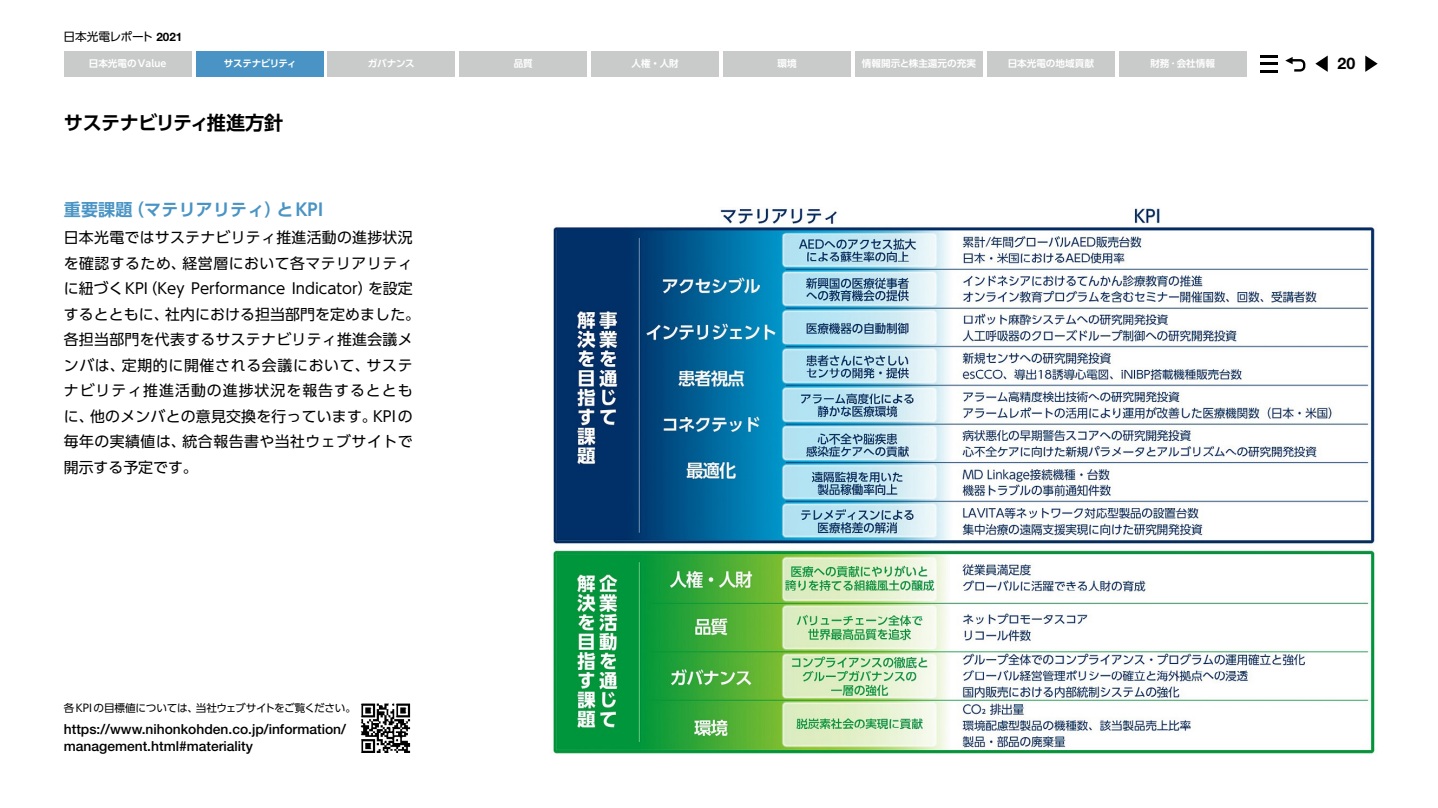
<style>
.page{position:relative;width:1438px;height:808px;background:#fff}
.page>*{position:absolute;margin:0;border:0;box-sizing:border-box;transform-origin:0 0}
.t1{font:700 19.2px "UD Shin Go Pr 6 N De";letter-spacing:-.035em;color:#000}
.t2{font:700 16.95px "UD Shin Go Pr 6 N De";letter-spacing:.01em;color:#4994c4}
.t3{font:700 15.9px "Helvetica Neue LT Pro";color:#000}
.t4{font:14.85px/25.5px "UD Shin Go Pr 6 N";letter-spacing:.02em;color:#000}
.t5{font:500 13.8px/17px "Helvetica Neue";color:#000}
.t6{font:11.7px "UD Shin Go Pr 6 N";letter-spacing:-.015em;color:#000}
.t7{font:10.65px "UD Shin Go Pr 6 N";letter-spacing:-.025em;color:#000}
.t8{font:700 9.6px "UD Shin Go Pr 6 N De";color:#fff}
.t9{font:700 9.6px "UD Shin Go Pr 6 N De";letter-spacing:-.045em;color:#fff}
.s1{font-family:"Helvetica Neue";font-weight:700}
</style>
<div class="page">
<img style="left:553px;top:208px;width:822px;height:546px">
<img style="left:360px;top:703px;width:51px;height:50px">
<div style="left:723px;top:51px;width:127px;height:26px;background:#c9caca"></div>
<div style="left:459px;top:51px;width:128px;height:26px;background:#c9caca"></div>
<div style="left:855px;top:51px;width:127px;height:26px;background:#c9caca"></div>
<div style="left:327px;top:51px;width:128px;height:26px;background:#c9caca"></div>
<div style="left:986px;top:51px;width:128px;height:25px;background:#c9caca"></div>
<div style="left:1118px;top:51px;width:128px;height:25px;background:#c9caca"></div>
<div style="left:591px;top:51px;width:128px;height:25px;background:#c9caca"></div>
<div style="left:196px;top:51px;width:127px;height:26px;background:#4994c4"></div>
<div style="left:64px;top:51px;width:127px;height:26px;background:#c9caca"></div>
<svg style="left:1260px;top:55px;width:17px;height:2px"></svg>
<svg style="left:1260px;top:63px;width:17px;height:9px"></svg>
<svg style="left:1285px;top:57px;width:21px;height:15px"></svg>
<svg style="left:1315px;top:56px;width:12px;height:16px"></svg>
<svg style="left:1365px;top:56px;width:12px;height:16px"></svg>
<p class="t6" style="left:64px;top:27px;width:120px">日本光電レポート <span class="s1">2021</span></p>
<p class="t8" style="left:89px;top:56px;width:79px">日本光電のValue</p>
<p class="t9" style="left:224px;top:56px;width:74px">サステナビリティ</p>
<p class="t8" style="left:368px;top:56px;width:48px">ガバナンス</p>
<p class="t8" style="left:513px;top:56px;width:21px">品質</p>
<p class="t8" style="left:631px;top:56px;width:49px">人権・人財</p>
<p class="t8" style="left:777px;top:56px;width:21px">環境</p>
<p class="t8" style="left:861px;top:56px;width:115px">情報開示と株主還元の充実</p>
<p class="t8" style="left:1007px;top:56px;width:88px">日本光電の地域貢献</p>
<p class="t8" style="left:1150px;top:56px;width:66px">財務･会社情報</p>
<p class="t3" style="left:1337px;top:54px;width:19px">20</p>
<p class="t1" style="left:64px;top:107px;width:221px">サステナビリティ推進方針</p>
<p class="t2" style="left:64px;top:196px;width:261px">重要課題（マテリアリティ）とKPI</p>
<p class="t4" style="left:64px;top:224px;width:358px">日本光電ではサステナビリティ推進活動の進捗状況を確認するため、経営層において各マテリアリティに紐づくKPI（Key Performance Indicator）を設定するとともに、社内における担当部門を定めました。各担当部門を代表するサステナビリティ推進会議メンバは、定期的に開催される会議において、サステナビリティ推進活動の進捗状況を報告するとともに、他のメンバとの意見交換を行っています。KPIの毎年の実績値は、統合報告書や当社ウェブサイトで開示する予定です。</p>
<p class="t7" style="left:64px;top:700px;width:293px">各KPIの目標値については、当社ウェブサイトをご覧ください。</p>
<p class="t5" style="left:64px;top:720px;width:284px">https://www.nihonkohden.co.jp/information/ management.html#materiality</p>
</div>
